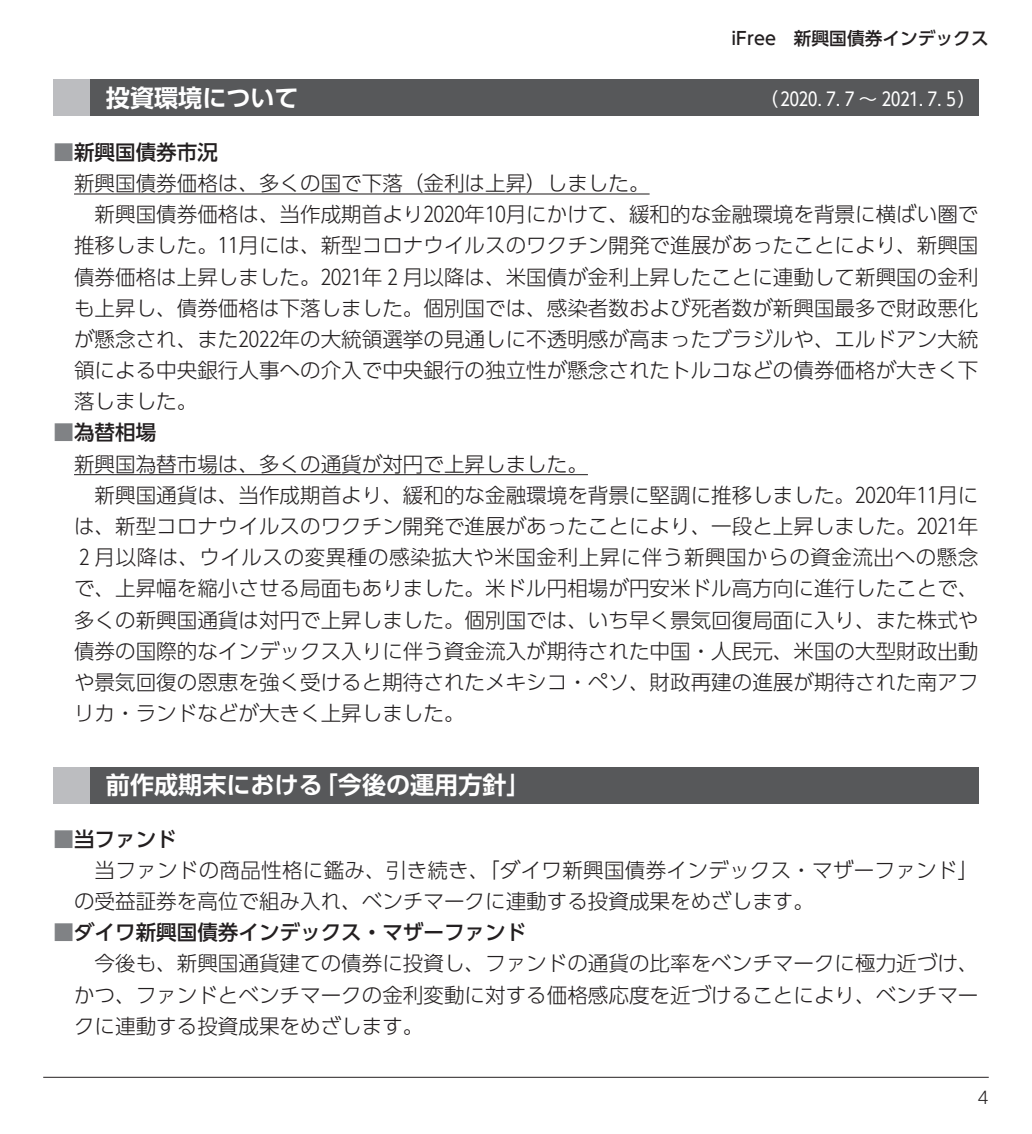
<style>
.page{position:relative;width:1032px;height:1134px;background:#fff}
.page>*{position:absolute;margin:0;border:0;box-sizing:border-box;transform-origin:0 0}
.t1{font:700 24px "UD Shin Go Pro De";color:#fff}
.t2{font:300 20.6px "UD Shin Go Pro";color:#231f20}
.t3{font:300 20.6px "UD Shin Go Pro";letter-spacing:.025em;color:#231f20}
.t4{font:500 20.6px "UD Shin Go Pro";color:#231f20}
.t5{font:18.4px "UD Shin Go Pro";color:#fff}
.t6{font:500 17.8px "UD Shin Go Pro";color:#231f20}
.t7{font:300 17px "UD Shin Go Pro";color:#231f20}
.s1{color:#808285}
</style>
<div class="page">
<hr style="left:43px;top:1077px;width:946px;height:1px;background:#231f20">
<hr style="left:74px;top:193px;width:575px;height:1px;background:#231f20">
<hr style="left:74px;top:474px;width:514px;height:1px;background:#231f20">
<div style="left:54px;top:79px;width:924px;height:37px;background:#57585a"></div>
<div style="left:54px;top:79px;width:36px;height:37px;background:#bcbdc0"></div>
<div style="left:54px;top:767px;width:924px;height:37px;background:#57585a"></div>
<div style="left:54px;top:767px;width:36px;height:37px;background:#bcbdc0"></div>
<p class="t6" style="left:731px;top:24px;width:259px">iFree　新興国債券インデックス</p>
<p class="t1" style="left:106px;top:78px;width:194px">投資環境について</p>
<p class="t5" style="left:760px;top:84px;width:218px">（ 2020. 7. 7 ～ 2021. 7. 5）</p>
<p class="t4" style="left:54px;top:135px;width:166px"><span class="s1">■</span>新興国債券市況</p>
<p class="t2" style="left:74px;top:166px;width:577px">新興国債券価格は、多くの国で下落（金利は上昇）しました。</p>
<p class="t2" style="left:95px;top:198px;width:885px">新興国債券価格は、当作成期首より2020年10月にかけて、緩和的な金融環境を背景に横ばい圏で</p>
<p class="t2" style="left:74px;top:229px;width:906px">推移しました。11月には、新型コロナウイルスのワクチン開発で進展があったことにより、新興国</p>
<p class="t2" style="left:74px;top:260px;width:906px">債券価格は上昇しました。2021年 2 月以降は、米国債が金利上昇したことに連動して新興国の金利</p>
<p class="t2" style="left:74px;top:291px;width:906px">も上昇し、債券価格は下落しました。個別国では、感染者数および死者数が新興国最多で財政悪化</p>
<p class="t2" style="left:74px;top:322px;width:906px">が懸念され、また2022年の大統領選挙の見通しに不透明感が高まったブラジルや、エルドアン大統</p>
<p class="t2" style="left:74px;top:354px;width:906px">領による中央銀行人事への介入で中央銀行の独立性が懸念されたトルコなどの債券価格が大きく下</p>
<p class="t2" style="left:74px;top:385px;width:125px">落しました。</p>
<p class="t4" style="left:54px;top:416px;width:104px"><span class="s1">■</span>為替相場</p>
<p class="t2" style="left:74px;top:447px;width:515px">新興国為替市場は、多くの通貨が対円で上昇しました。</p>
<p class="t2" style="left:95px;top:478px;width:885px">新興国通貨は、当作成期首より、緩和的な金融環境を背景に堅調に推移しました。2020年11月に</p>
<p class="t2" style="left:74px;top:509px;width:906px">は、新型コロナウイルスのワクチン開発で進展があったことにより、一段と上昇しました。2021年</p>
<p class="t3" style="left:79px;top:541px;width:901px">2 月以降は、ウイルスの変異種の感染拡大や米国金利上昇に伴う新興国からの資金流出への懸念</p>
<p class="t2" style="left:74px;top:572px;width:906px">で、上昇幅を縮小させる局面もありました。米ドル円相場が円安米ドル高方向に進行したことで、</p>
<p class="t2" style="left:74px;top:603px;width:906px">多くの新興国通貨は対円で上昇しました。個別国では、いち早く景気回復局面に入り、また株式や</p>
<p class="t2" style="left:74px;top:634px;width:906px">債券の国際的なインデックス入りに伴う資金流入が期待された中国・人民元、米国の大型財政出動</p>
<p class="t2" style="left:74px;top:665px;width:906px">や景気回復の恩恵を強く受けると期待されたメキシコ・ペソ、財政再建の進展が期待された南アフ</p>
<p class="t2" style="left:74px;top:696px;width:392px">リカ・ランドなどが大きく上昇しました。</p>
<p class="t1" style="left:106px;top:766px;width:426px">前作成期末における「今後の運用方針」</p>
<p class="t4" style="left:54px;top:822px;width:125px"><span class="s1">■</span>当ファンド</p>
<p class="t2" style="left:95px;top:853px;width:885px">当ファンドの商品性格に鑑み、引き続き、「ダイワ新興国債券インデックス・マザーファンド」</p>
<p class="t2" style="left:74px;top:884px;width:741px">の受益証券を高位で組み入れ、ベンチマークに連動する投資成果をめざします。</p>
<p class="t4" style="left:54px;top:916px;width:474px"><span class="s1">■</span>ダイワ新興国債券インデックス・マザーファンド</p>
<p class="t2" style="left:95px;top:947px;width:885px">今後も、新興国通貨建ての債券に投資し、ファンドの通貨の比率をベンチマークに極力近づけ、</p>
<p class="t2" style="left:74px;top:978px;width:906px">かつ、ファンドとベンチマークの金利変動に対する価格感応度を近づけることにより、ベンチマー</p>
<p class="t2" style="left:74px;top:1009px;width:351px">クに連動する投資成果をめざします。</p>
<p class="t7" style="left:977px;top:1083px;width:13px">4</p>
</div>
